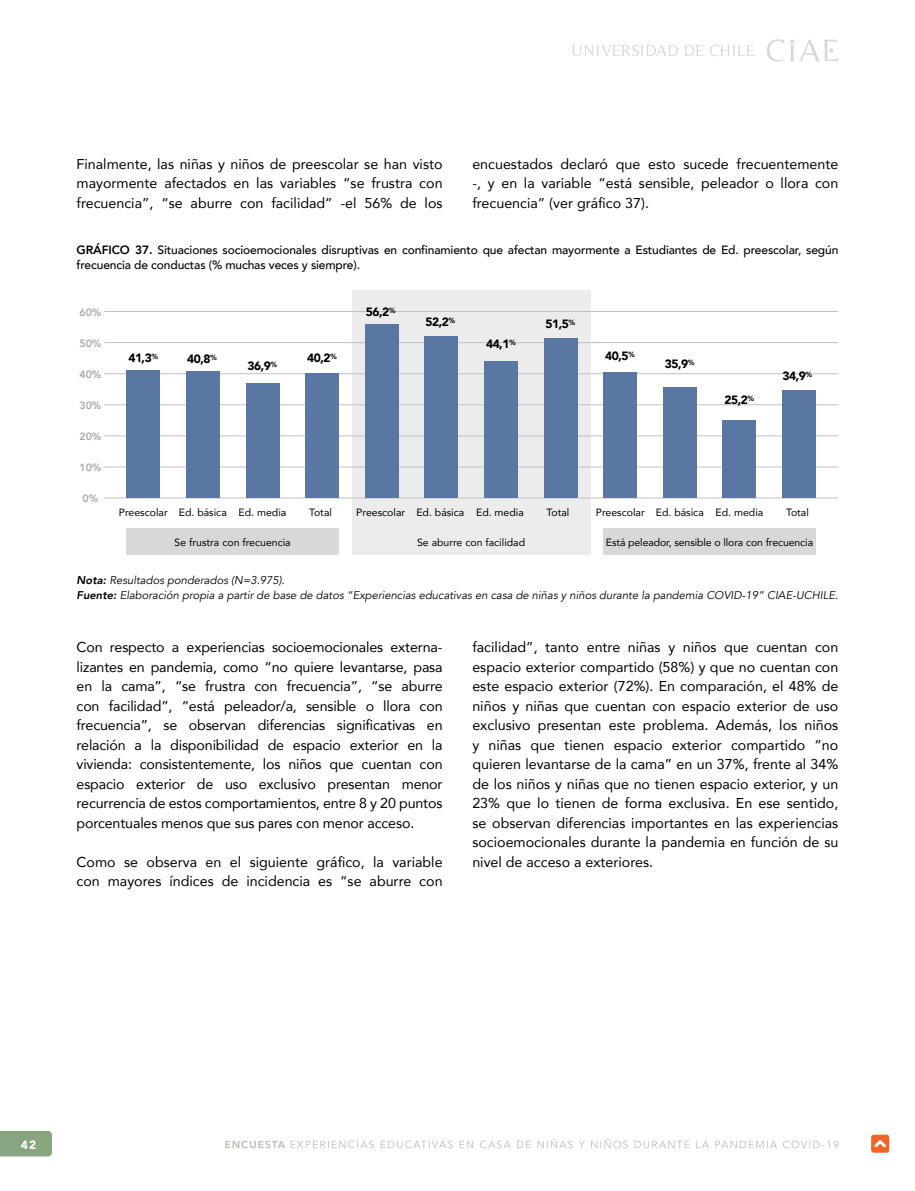
<style>
.page{position:relative;width:915px;height:1191px;background:#fff}
.page>*{position:absolute;margin:0;border:0;box-sizing:border-box;transform-origin:0 0}
.t1{font:14.25px/19.5px "Avenir";color:#000;text-align:justify}
.t2{font:500 12px/14.4px "Avenir";letter-spacing:-.01em;color:#000}
.t3{font:900 12px "Avenir";letter-spacing:-.04em;color:#000}
.t4{font:900 12px "Avenir";color:#fff}
.t5{font:italic 11.25px/15px "Avenir";color:#000}
.t6{font:10.5px "Avenir";color:#000}
.t7{font:800 10.5px "Avenir";color:#a8a8a7}
.s1{font-weight:800}
</style>
<div class="page">
<svg style="left:0;top:1131px;width:52px;height:25px"></svg>
<svg style="left:767px;top:39px;width:71px;height:23px"></svg>
<svg style="left:225px;top:1139px;width:613px;height:9px"></svg>
<svg style="left:572px;top:45px;width:105px;height:11px"></svg>
<svg style="left:685px;top:45px;width:18px;height:11px"></svg>
<svg style="left:710px;top:45px;width:44px;height:11px"></svg>
<div style="left:352px;top:290px;width:238px;height:265px;background:#ececec"></div>
<hr style="left:104px;top:498px;width:734px;height:1px;background:#c1c1c1">
<hr style="left:104px;top:435px;width:734px;height:1px;background:#c1c1c1">
<hr style="left:104px;top:404px;width:734px;height:1px;background:#c1c1c1">
<hr style="left:104px;top:467px;width:734px;height:1px;background:#c1c1c1">
<hr style="left:104px;top:373px;width:734px;height:1px;background:#c1c1c1">
<hr style="left:104px;top:342px;width:734px;height:1px;background:#c1c1c1">
<div style="left:126px;top:529px;width:213px;height:26px;background:#d8d8d8"></div>
<div style="left:603px;top:529px;width:212px;height:26px;background:#d8d8d8"></div>
<div style="left:126px;top:370px;width:34px;height:128px;background:#5a77a3"></div>
<div style="left:186px;top:372px;width:34px;height:126px;background:#5a77a3"></div>
<div style="left:245px;top:383px;width:34px;height:115px;background:#5a77a3"></div>
<div style="left:305px;top:373px;width:34px;height:125px;background:#5a77a3"></div>
<div style="left:364px;top:324px;width:34px;height:174px;background:#5a77a3"></div>
<div style="left:424px;top:336px;width:34px;height:162px;background:#5a77a3"></div>
<div style="left:484px;top:361px;width:33px;height:137px;background:#5a77a3"></div>
<div style="left:543px;top:338px;width:34px;height:160px;background:#5a77a3"></div>
<div style="left:603px;top:372px;width:33px;height:126px;background:#5a77a3"></div>
<div style="left:662px;top:387px;width:34px;height:111px;background:#5a77a3"></div>
<div style="left:722px;top:420px;width:34px;height:78px;background:#5a77a3"></div>
<div style="left:781px;top:390px;width:34px;height:108px;background:#5a77a3"></div>
<hr style="left:104px;top:311px;width:734px;height:1px;background:#c1c1c1">
<div style="left:870px;top:1134px;width:18px;height:18px;background:#f26522;border-radius:3px"></div>
<svg style="left:871px;top:1137px;width:15px;height:13px"></svg>
<p class="t1" style="left:77px;top:154px;width:367px">Finalmente, las niñas y niños de preescolar se han visto mayormente afectados en las variables “se frustra con frecuencia”, “se aburre con facilidad” -el 56% de los</p>
<p class="t1" style="left:472px;top:154px;width:367px">encuestados declaró que esto sucede frecuentemente -, y en la variable “está sensible, peleador o llora con frecuencia” (ver gráfico 37).</p>
<p class="t2" style="left:77px;top:242px;width:763px"><span class="s1">GRÁFICO 37.</span> Situaciones socioemocionales disruptivas en confinamiento que afectan mayormente a Estudiantes de Ed. preescolar, según frecuencia de conductas (% muchas veces y siempre).</p>
<p class="t7" style="left:79px;top:304px;width:23px">60%</p>
<p class="t3" style="left:366px;top:302px;width:31px">56,2<sup>%</sup></p>
<p class="t7" style="left:79px;top:335px;width:23px">50%</p>
<p class="t7" style="left:79px;top:366px;width:23px">40%</p>
<p class="t7" style="left:79px;top:397px;width:23px">30%</p>
<p class="t7" style="left:79px;top:428px;width:23px">20%</p>
<p class="t7" style="left:79px;top:459px;width:23px">10%</p>
<p class="t7" style="left:82px;top:490px;width:17px">0%</p>
<p class="t3" style="left:128px;top:347px;width:31px">41,3<sup>%</sup></p>
<p class="t3" style="left:187px;top:348px;width:31px">40,8<sup>%</sup></p>
<p class="t3" style="left:247px;top:355px;width:31px">36,9<sup>%</sup></p>
<p class="t3" style="left:307px;top:347px;width:31px">40,2<sup>%</sup></p>
<p class="t3" style="left:425px;top:311px;width:31px">52,2<sup>%</sup></p>
<p class="t3" style="left:486px;top:334px;width:31px">44,1<sup>%</sup></p>
<p class="t3" style="left:545px;top:314px;width:31px">51,5<sup>%</sup></p>
<p class="t3" style="left:605px;top:346px;width:31px">40,5<sup>%</sup></p>
<p class="t3" style="left:664px;top:353px;width:31px">35,9<sup>%</sup></p>
<p class="t3" style="left:724px;top:390px;width:31px">25,2<sup>%</sup></p>
<p class="t3" style="left:782px;top:366px;width:31px">34,9<sup>%</sup></p>
<p class="t6" style="left:119px;top:504px;width:169px">Preescolar Ed. básica Ed. media</p>
<p class="t6" style="left:309px;top:504px;width:24px">Total</p>
<p class="t6" style="left:356px;top:504px;width:169px">Preescolar Ed. básica Ed. media</p>
<p class="t6" style="left:546px;top:504px;width:24px">Total</p>
<p class="t6" style="left:595px;top:504px;width:169px">Preescolar Ed. básica Ed. media</p>
<p class="t6" style="left:785px;top:504px;width:24px">Total</p>
<p class="t6" style="left:175px;top:533px;width:117px">Se frustra con frecuencia</p>
<p class="t6" style="left:417px;top:533px;width:109px">Se aburre con facilidad</p>
<p class="t6" style="left:605px;top:533px;width:208px">Está peleador, sensible o llora con frecuencia</p>
<p class="t5" style="left:77px;top:572px;width:763px"><span class="s1">Nota:</span> Resultados ponderados (N=3.975).<br><span class="s1">Fuente:</span> Elaboración propia a partir de base de datos “Experiencias educativas en casa de niñas y niños durante la pandemia COVID-19” CIAE-UCHILE.</p>
<p class="t1" style="left:77px;top:637px;width:367px">Con respecto a experiencias socioemocionales externa&shy;lizantes en pandemia, como “no quiere levantarse, pasa en la cama”, “se frustra con frecuencia”, “se aburre con facilidad”, “está peleador/a, sensible o llora con frecuencia”, se observan diferencias significativas en relación a la disponibilidad de espacio exterior en la vivienda: consistentemente, los niños que cuentan con espacio exterior de uso exclusivo presentan menor recurrencia de estos comportamientos, entre 8 y 20 puntos porcentuales menos que sus pares con menor acceso.</p>
<p class="t1" style="left:77px;top:851px;width:367px">Como se observa en el siguiente gráfico, la variable con mayores índices de incidencia es “se aburre con</p>
<p class="t1" style="left:472px;top:637px;width:367px">facilidad”, tanto entre niñas y niños que cuentan con espacio exterior compartido (58%) y que no cuentan con este espacio exterior (72%). En comparación, el 48% de niños y niñas que cuentan con espacio exterior de uso exclusivo presentan este problema. Además, los niños y niñas que tienen espacio exterior compartido “no quieren levantarse de la cama” en un 37%, frente al 34% de los niños y niñas que no tienen espacio exterior, y un 23% que lo tienen de forma exclusiva. En ese sentido, se observan diferencias importantes en las experiencias socioemocionales durante la pandemia en función de su nivel de acceso a exteriores.</p>
<p class="t4" style="left:21px;top:1134px;width:17px">42</p>
</div>
